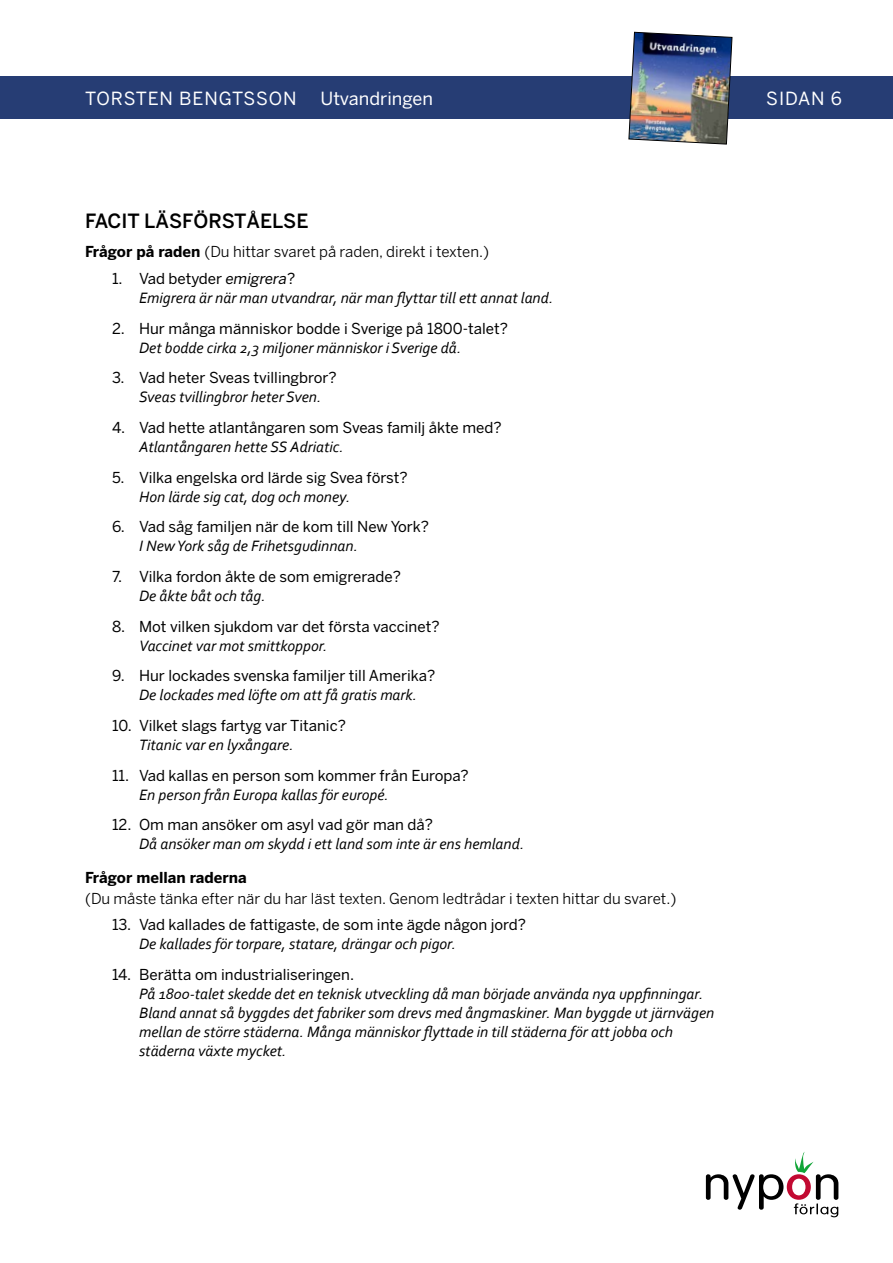
<style>
.page{position:relative;width:893px;height:1263px;background:#fff}
.page>*{position:absolute;margin:0;border:0;box-sizing:border-box;transform-origin:0 0}
.t1{font:500 19.5px "Benton Sans";color:#000}
.t2{font:18px "Benton Sans";letter-spacing:.01em;color:#fff}
.t3{font:18px "Benton Sans";letter-spacing:.045em;color:#fff}
.t4{font:italic 15.75px/18.9px "Corbel";color:#000}
.t5{font:15px "Benton Sans";color:#000}
.t6{font:15px "Benton Sans";color:#000}
.t7{font:700 15px "Benton Sans";color:#000}
.s1{font-weight:700}
.s2{font-style:italic}
</style>
<div class="page">
<svg style="left:706px;top:1152px;width:132px;height:65px"></svg>
<div style="left:0;top:77px;width:893px;height:42px;background:#263d74"></div>
<img style="left:628px;top:31px;width:105px;height:114px">
<p class="t3" style="left:85px;top:88px;width:213px">TORSTEN BENGTSSON</p>
<p class="t2" style="left:321px;top:88px;width:114px">Utvandringen</p>
<p class="t2" style="left:766px;top:88px;width:77px">SIDAN 6</p>
<p class="t1" style="left:85px;top:210px;width:225px">FACIT LÄSFÖRSTÅELSE</p>
<p class="t6" style="left:85px;top:243px;width:406px"><span class="s1">Frågor på raden</span> (Du hittar svaret på raden, direkt i texten.)</p>
<p class="t5" style="left:112px;top:270px;width:185px">1. Vad betyder <span class="s2">emigrera</span>?</p>
<p class="t4" style="left:139px;top:288px;width:416px">Emigrera är när man utvandrar, när man flyttar till ett annat land.</p>
<p class="t5" style="left:112px;top:319px;width:397px">2. Hur många människor bodde i Sverige på 1800-talet?</p>
<p class="t4" style="left:139px;top:337px;width:324px">Det bodde cirka 2,3 miljoner människor i Sverige då.</p>
<p class="t5" style="left:112px;top:369px;width:226px">3. Vad heter Sveas tvillingbror?</p>
<p class="t4" style="left:139px;top:387px;width:184px">Sveas tvillingbror heter Sven.</p>
<p class="t5" style="left:112px;top:419px;width:391px">4. Vad hette atlantångaren som Sveas familj åkte med?</p>
<p class="t4" style="left:139px;top:437px;width:206px">Atlantångaren hette SS Adriatic.</p>
<p class="t5" style="left:112px;top:468px;width:297px">5. Vilka engelska ord lärde sig Svea först?</p>
<p class="t4" style="left:139px;top:486px;width:213px">Hon lärde sig cat, dog och money.</p>
<p class="t5" style="left:112px;top:518px;width:319px">6. Vad såg familjen när de kom till New York?</p>
<p class="t4" style="left:139px;top:536px;width:220px">I New York såg de Frihetsgudinnan.</p>
<p class="t5" style="left:112px;top:568px;width:290px">7. Vilka fordon åkte de som emigrerade?</p>
<p class="t4" style="left:139px;top:586px;width:128px">De åkte båt och tåg.</p>
<p class="t5" style="left:112px;top:617px;width:329px">8. Mot vilken sjukdom var det första vaccinet?</p>
<p class="t4" style="left:139px;top:635px;width:190px">Vaccinet var mot smittkoppor.</p>
<p class="t5" style="left:112px;top:667px;width:325px">9. Hur lockades svenska familjer till Amerika?</p>
<p class="t4" style="left:139px;top:685px;width:279px">De lockades med löfte om att få gratis mark.</p>
<p class="t5" style="left:112px;top:717px;width:235px">10. Vilket slags fartyg var Titanic?</p>
<p class="t4" style="left:139px;top:735px;width:156px">Titanic var en lyxångare.</p>
<p class="t5" style="left:112px;top:766px;width:358px">11. Vad kallas en person som kommer från Europa?</p>
<p class="t4" style="left:139px;top:784px;width:251px">En person från Europa kallas för europé.</p>
<p class="t5" style="left:112px;top:816px;width:322px">12. Om man ansöker om asyl vad gör man då?</p>
<p class="t4" style="left:139px;top:834px;width:387px">Då ansöker man om skydd i ett land som inte är ens hemland.</p>
<p class="t7" style="left:85px;top:869px;width:163px">Frågor mellan raderna</p>
<p class="t6" style="left:85px;top:889px;width:593px">(Du måste tänka efter när du har läst texten. Genom ledtrådar i texten hittar du svaret.)</p>
<p class="t5" style="left:112px;top:916px;width:416px">13. Vad kallades de fattigaste, de som inte ägde någon jord?</p>
<p class="t4" style="left:139px;top:934px;width:318px">De kallades för torpare, statare, drängar och pigor.</p>
<p class="t5" style="left:112px;top:966px;width:244px">14. Berätta om industrialiseringen.</p>
<p class="t4" style="left:139px;top:984px;width:577px">På 1800-talet skedde det en teknisk utveckling då man började använda nya uppfinningar.<br>Bland annat så byggdes det fabriker som drevs med ångmaskiner. Man byggde ut järnvägen mellan de större städerna. Många människor flyttade in till städerna för att jobba och städerna växte mycket.</p>
</div>
